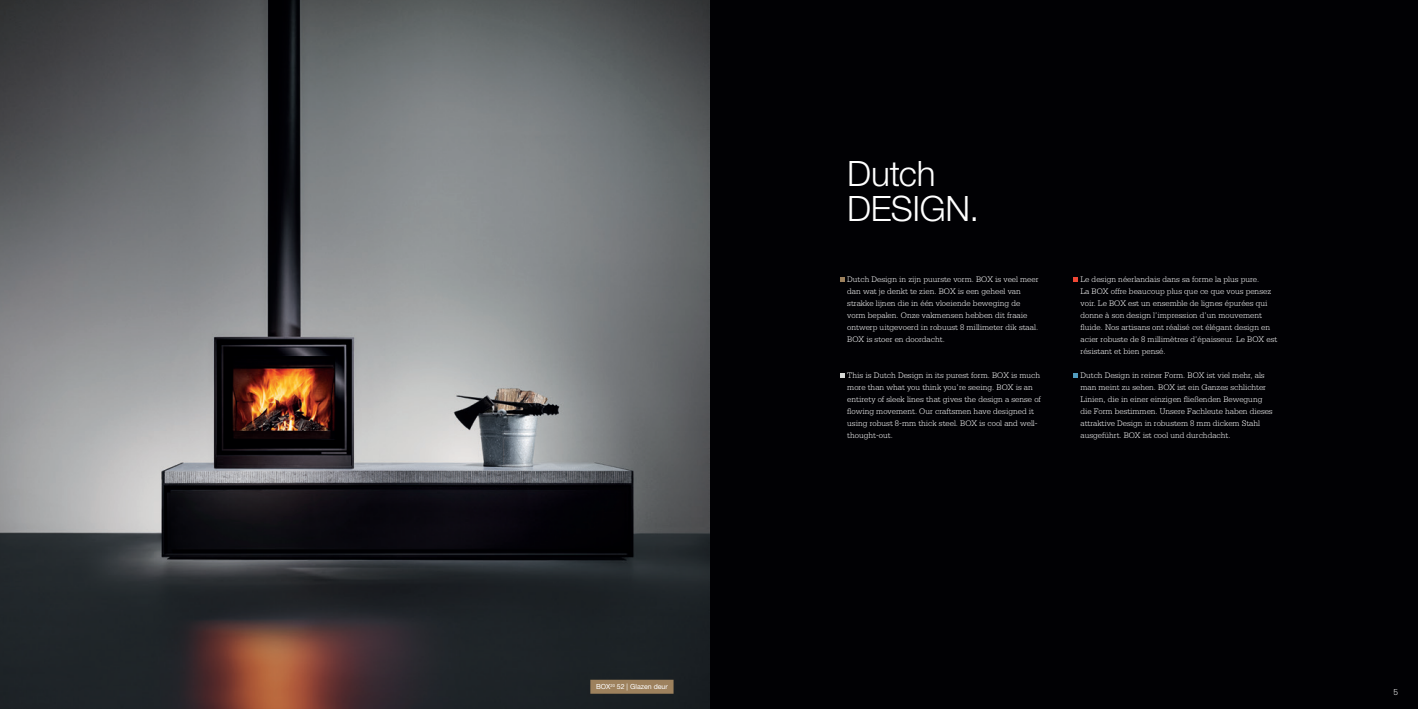
<style>
.page{position:relative;width:1418px;height:709px;background:#fff}
.page>*{position:absolute;margin:0;border:0;box-sizing:border-box;transform-origin:0 0}
.t1{font:300 35px/35px "Helvetica Neue LT Std";letter-spacing:-.01em;color:#fff}
.t2{font:300 9px "Serifa Std";color:#fff}
.t3{font:300 8.5px/12px "Serifa Std";color:#fff}
.t4{font:7px "Helvetica Neue LT Std";color:#fff}
</style>
<div class="page">
<div style="left:0;top:0;width:1417px;height:709px;background:#010104"></div>
<img style="left:0;top:0;width:709px;height:709px">
<div style="left:590px;top:679px;width:83px;height:14px;background:#9d815d"></div>
<svg style="left:840px;top:277px;width:4px;height:4px"></svg>
<svg style="left:1073px;top:277px;width:4px;height:4px"></svg>
<svg style="left:840px;top:373px;width:4px;height:4px"></svg>
<svg style="left:1073px;top:373px;width:4px;height:4px"></svg>
<p class="t4" style="left:596px;top:682px;width:73px">BOX<sup>20</sup> 52 | Glazen deur</p>
<h1 class="t1" style="left:847px;top:156px;width:133px">Dutch<br>DESIGN.</h1>
<p class="t3" style="left:847px;top:273px;width:193px">Dutch Design in zijn puurste vorm. BOX is veel meer dan wat je denkt te zien. BOX is een geheel van strakke lijnen die in één vloeiende beweging de vorm bepalen. Onze vakmensen hebben dit fraaie ontwerp uitgevoerd in robuust 8 millimeter dik staal.<br>BOX is stoer en doordacht.</p>
<p class="t3" style="left:847px;top:369px;width:195px">This is Dutch Design in its purest form. BOX is much more than what you think you’re seeing. BOX is an entirety of sleek lines that gives the design a sense of flowing movement. Our craftsmen have designed it using robust 8-mm thick steel. BOX is cool and well&shy;thought-out.</p>
<p class="t3" style="left:1080px;top:273px;width:198px">Le design néerlandais dans sa forme la plus pure.<br>La BOX offre beaucoup plus que ce que vous pensez voir. Le BOX est un ensemble de lignes épurées qui donne à son design l’impression d’un mouvement fluide. Nos artisans ont réalisé cet élégant design en acier robuste de 8 millimètres d’épaisseur. Le BOX est résistant et bien pensé.</p>
<p class="t3" style="left:1080px;top:369px;width:194px">Dutch Design in reiner Form. BOX ist viel mehr, als man meint zu sehen. BOX ist ein Ganzes schlichter Linien, die in einer einzigen fließenden Bewegung die Form bestimmen. Unsere Fachleute haben dieses attraktive Design in robustem 8 mm dickem Stahl ausgeführt. BOX ist cool und durchdacht.</p>
<p class="t2" style="left:1393px;top:687px;width:6px">5</p>
</div>
